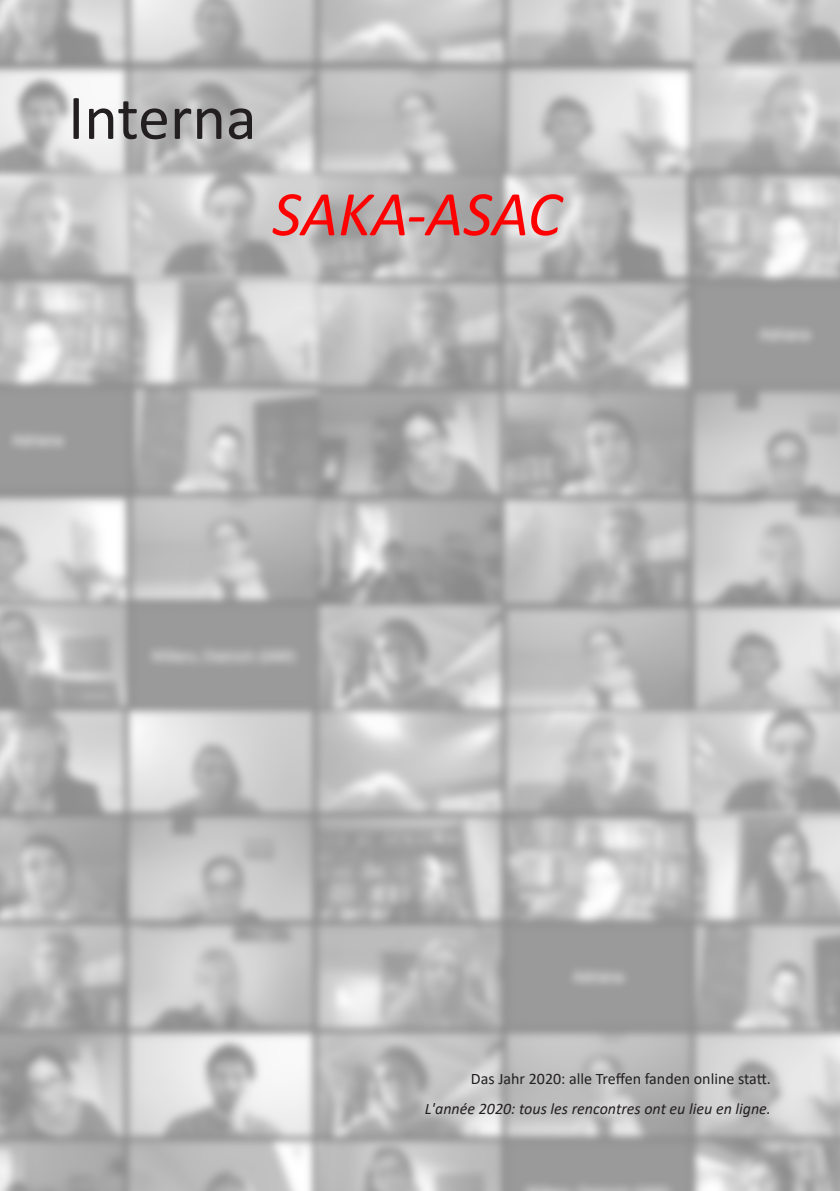
<style>
.page{position:relative;width:840px;height:1191px;background:#fff}
.page>*{position:absolute;margin:0;border:0;box-sizing:border-box;transform-origin:0 0}
.t1{font:italic 64px "Calibri";letter-spacing:-.005em;color:#f00}
.t2{font:64px "Calibri";color:#231f20}
.t3{font:italic 16px "Calibri";color:#231f20}
.t4{font:16px "Calibri";color:#231f20}
</style>
<div class="page">
<p class="t2" style="left:68px;top:73px;width:190px">Interna</p>
<p class="t1" style="left:272px;top:169px;width:290px">SAKA-ASAC</p>
<p class="t4" style="left:470px;top:1068px;width:301px">Das Jahr 2020: alle Treffen fanden online statt.</p>
<p class="t3" style="left:424px;top:1098px;width:347px">L'année 2020: tous les rencontres ont eu lieu en ligne.</p>
</div>
